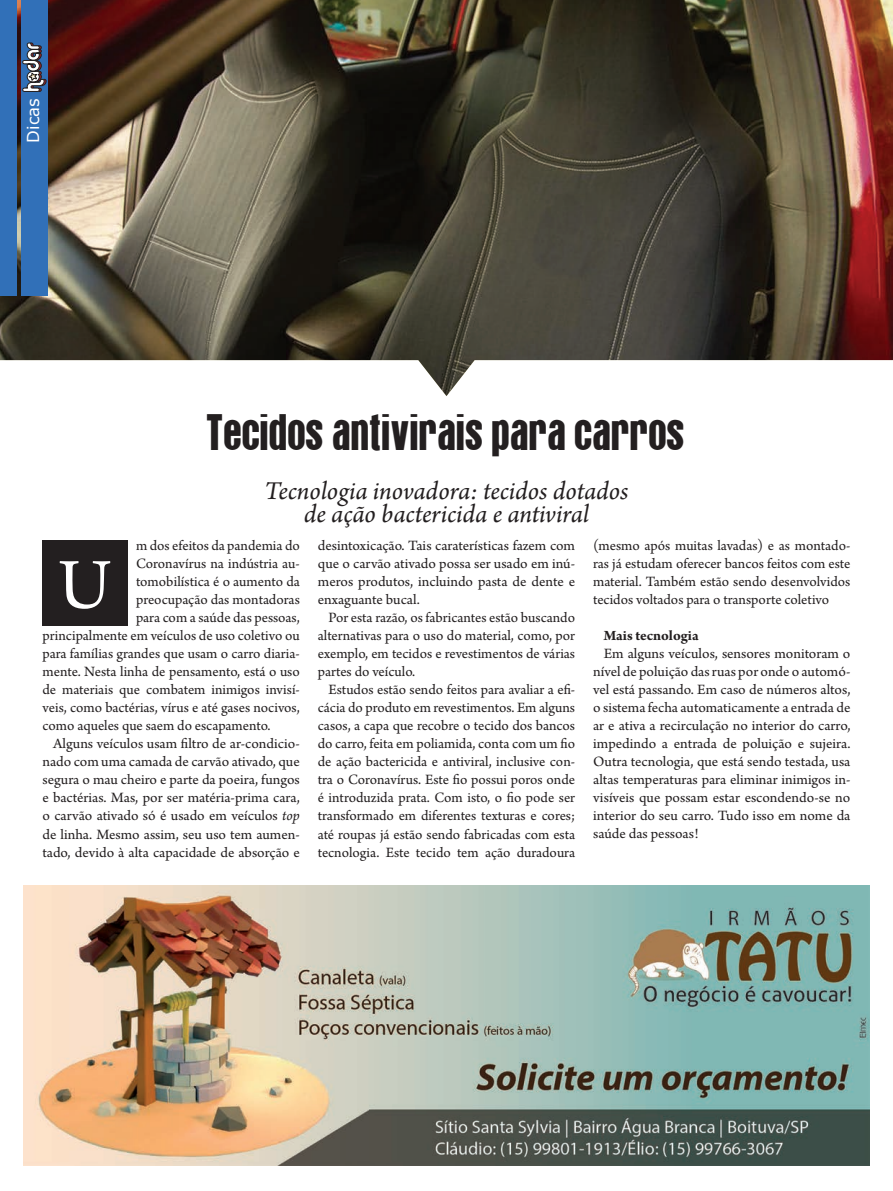
<style>
.page{position:relative;width:893px;height:1191px;background:#fff}
.page>*{position:absolute;margin:0;border:0;box-sizing:border-box;transform-origin:0 0}
.t1{font:75px "Arno Pro";color:#fff}
.t2{font:45px "Arroyo";color:#231f20;scale:.9 1}
.t3{font:italic 27px/22.5px "Arno Pro";letter-spacing:-.005em;color:#231f20;text-align:center}
.t4{font:16.5px "Verdana";color:#fff}
.t5{font:15px/18px "Arno Pro";color:#231f20;text-align:justify}
.t6{font:700 15px "Arno Pro";color:#231f20}
.s1{font-style:italic}
</style>
<div class="page">
<img style="left:0;top:0;width:893px;height:396px">
<div style="left:43px;top:540px;width:85px;height:85px;background:#231f20"></div>
<div style="left:21px;top:0;width:27px;height:296px;background:#3170b8"></div>
<div style="left:0;top:0;width:16px;height:296px;background:#3170b8"></div>
<img style="left:23px;top:885px;width:846px;height:280px">
<svg style="left:22px;top:42px;width:25px;height:50px"></svg>
<p class="t4" style="left:22px;top:143px;width:46px;rotate:-90deg">Dicas</p>
<h2 class="t2" style="left:207px;top:400px;width:533px">Tecidos antivirais para carros</h2>
<h3 class="t3" style="left:264px;top:481px;width:365px">Tecnologia inovadora: tecidos dotados de ação bactericida e antiviral</h3>
<p class="t5" style="left:136px;top:537px;width:165px">m dos efeitos da pandemia do</p>
<p class="t5" style="left:136px;top:555px;width:165px">Coronavírus na indústria au-</p>
<p class="t5" style="left:136px;top:573px;width:165px">tomobilística é o aumento da</p>
<p class="t5" style="left:136px;top:591px;width:165px">preocupação das montadoras</p>
<p class="t5" style="left:136px;top:609px;width:165px">para com a saúde das pessoas,</p>
<p class="t5" style="left:43px;top:627px;width:259px">principalmente em veículos de uso coletivo ou</p>
<p class="t5" style="left:43px;top:645px;width:259px">para famílias grandes que usam o carro diaria-</p>
<p class="t5" style="left:43px;top:663px;width:259px">mente. Nesta linha de pensamento, está o uso</p>
<p class="t5" style="left:43px;top:681px;width:259px">de materiais que combatem inimigos invisí-</p>
<p class="t5" style="left:43px;top:699px;width:259px">veis, como bactérias, vírus e até gases nocivos,</p>
<p class="t5" style="left:43px;top:717px;width:230px">como aqueles que saem do escapamento.</p>
<p class="t5" style="left:53px;top:735px;width:248px">Alguns veículos usam filtro de ar-condicio-</p>
<p class="t5" style="left:43px;top:753px;width:259px">nado com uma camada de carvão ativado, que</p>
<p class="t5" style="left:43px;top:771px;width:259px">segura o mau cheiro e parte da poeira, fungos</p>
<p class="t5" style="left:43px;top:789px;width:259px">e bactérias. Mas, por ser matéria-prima cara,</p>
<p class="t5" style="left:43px;top:807px;width:259px">o carvão ativado só é usado em veículos <span class="s1">top</span></p>
<p class="t5" style="left:43px;top:825px;width:259px">de linha. Mesmo assim, seu uso tem aumen-</p>
<p class="t5" style="left:43px;top:843px;width:259px">tado, devido à alta capacidade de absorção e</p>
<h1 class="t1" style="left:58px;top:542px;width:54px">U</h1>
<p class="t5" style="left:318px;top:537px;width:259px">desintoxicação. Tais caraterísticas fazem com que o carvão ativado possa ser usado em inú&shy;meros produtos, incluindo pasta de dente e enxaguante bucal.</p>
<p class="t5" style="left:318px;top:609px;width:259px;text-indent:11px">Por esta razão, os fabricantes estão buscando alternativas para o uso do material, como, por exemplo, em tecidos e revestimentos de várias partes do veículo.</p>
<p class="t5" style="left:318px;top:681px;width:259px;text-indent:11px">Estudos estão sendo feitos para avaliar a efi&shy;cácia do produto em revestimentos. Em alguns casos, a capa que recobre o tecido dos bancos do carro, feita em poliamida, conta com um fio de ação bactericida e antiviral, inclusive con&shy;tra o Coronavírus. Este fio possui poros onde é introduzida prata. Com isto, o fio pode ser transformado em diferentes texturas e cores; até roupas já estão sendo fabricadas com esta tecnologia. Este tecido tem ação duradoura</p>
<p class="t5" style="left:593px;top:537px;width:259px">(mesmo após muitas lavadas) e as montado&shy;ras já estudam oferecer bancos feitos com este material. Também estão sendo desenvolvidos tecidos voltados para o transporte coletivo</p>
<p class="t6" style="left:604px;top:627px;width:96px">Mais tecnologia</p>
<p class="t5" style="left:593px;top:645px;width:259px;text-indent:11px">Em alguns veículos, sensores monitoram o nível de poluição das ruas por onde o automó&shy;vel está passando. Em caso de números altos, o sistema fecha automaticamente a entrada de ar e ativa a recirculação no interior do carro, impedindo a entrada de poluição e sujeira.<br>Outra tecnologia, que está sendo testada, usa altas temperaturas para eliminar inimigos in&shy;visíveis que possam estar escondendo-se no interior do seu carro. Tudo isso em nome da saúde das pessoas!</p>
</div>
